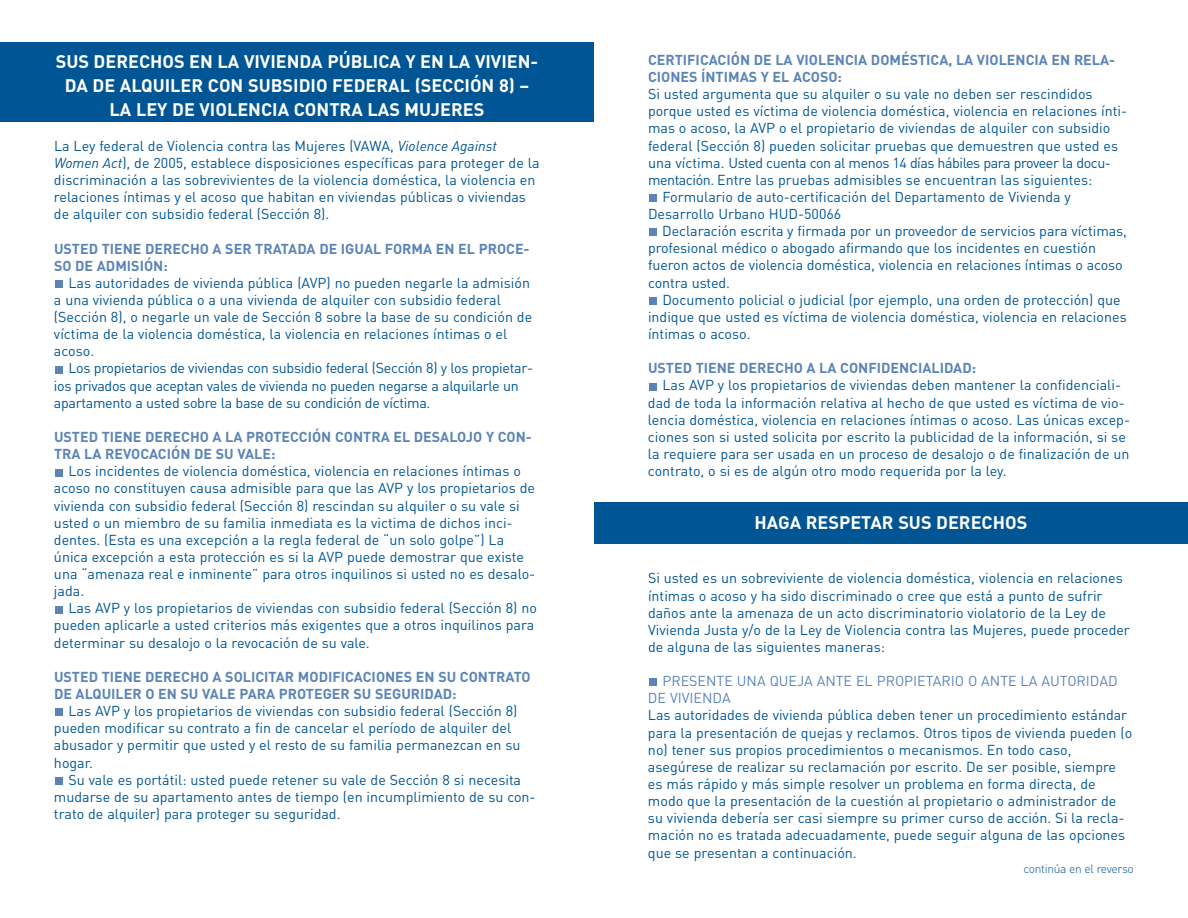
<style>
.page{position:relative;width:1188px;height:918px;background:#fff}
.page>*{position:absolute;margin:0;border:0;box-sizing:border-box;transform-origin:0 0}
.t1{font:700 18px/24px "DIN";color:#fff;text-align:center}
.t2{font:14.25px/17.1px "DIN";color:#005594}
.t3{font:700 14.25px/17.1px "DIN";color:#5b84b6}
.t4{font:14.25px/17.1px "DIN";letter-spacing:-.02em;color:#005594}
.t5{font:14.25px "DIN";letter-spacing:-.03em;color:#005594}
.t6{font:14.25px/17.1px "DIN";color:#5b84b6}
.t7{font:300 12px "DIN";letter-spacing:-.025em;color:#005594}
.s1{font-style:italic}
</style>
<div class="page">
<div style="left:0;top:42px;width:594px;height:80px;background:#005594"></div>
<div style="left:594px;top:502px;width:594px;height:42px;background:#005594"></div>
<div style="left:56px;top:777px;width:7px;height:8px;background:#5b84b6"></div>
<div style="left:56px;top:709px;width:7px;height:7px;background:#5b84b6"></div>
<div style="left:56px;top:606px;width:7px;height:7px;background:#5b84b6"></div>
<div style="left:56px;top:469px;width:7px;height:7px;background:#5b84b6"></div>
<div style="left:56px;top:366px;width:7px;height:7px;background:#5b84b6"></div>
<div style="left:56px;top:280px;width:7px;height:8px;background:#5b84b6"></div>
<div style="left:650px;top:679px;width:7px;height:7px;background:#5b84b6"></div>
<div style="left:650px;top:383px;width:7px;height:7px;background:#5b84b6"></div>
<div style="left:650px;top:297px;width:7px;height:8px;background:#5b84b6"></div>
<div style="left:650px;top:229px;width:7px;height:7px;background:#5b84b6"></div>
<div style="left:650px;top:194px;width:7px;height:8px;background:#5b84b6"></div>
<p class="t1" style="left:56px;top:49px;width:484px">SUS DERECHOS EN LA VIVIENDA PÚBLICA Y EN LA VIVIEN-<br>DA DE ALQUILER CON SUBSIDIO FEDERAL (SECCIÓN 8) –<br>LA LEY DE VIOLENCIA CONTRA LAS MUJERES</p>
<p class="t2" style="left:54px;top:137px;width:487px">La Ley federal de Violencia contra las Mujeres (VAWA, <span class="s1">Violence Against Women Act</span>), de 2005, establece disposiciones específicas para proteger de la discriminación a las sobrevivientes de la violencia doméstica, la violencia en relaciones íntimas y el acoso que habitan en viviendas públicas o viviendas de alquiler con subsidio federal (Sección 8).</p>
<p class="t3" style="left:54px;top:239px;width:477px">USTED TIENE DERECHO A SER TRATADA DE IGUAL FORMA EN EL PROCE-<br>SO DE ADMISIÓN:</p>
<p class="t2" style="left:54px;top:274px;width:480px;text-indent:14px">Las autoridades de vivienda pública (AVP) no pueden negarle la admisión a una vivienda pública o a una vivienda de alquiler con subsidio federal (Sección 8), o negarle un vale de Sección 8 sobre la base de su condición de víctima de la violencia doméstica, la violencia en relaciones íntimas o el acoso.</p>
<p class="t4" style="left:54px;top:359px;width:481px;text-indent:14px">Los propietarios de viviendas con subsidio federal (Sección 8) y los propietar&shy;ios privados que aceptan vales de vivienda no pueden negarse a alquilarle un apartamento a usted sobre la base de su condición de víctima.</p>
<p class="t3" style="left:54px;top:428px;width:480px">USTED TIENE DERECHO A LA PROTECCIÓN CONTRA EL DESALOJO Y CON-<br>TRA LA REVOCACIÓN DE SU VALE:</p>
<p class="t2" style="left:54px;top:462px;width:483px;text-indent:14px">Los incidentes de violencia doméstica, violencia en relaciones íntimas o acoso no constituyen causa admisible para que las AVP y los propietarios de vivienda con subsidio federal (Sección 8) rescindan su alquiler o su vale si usted o un miembro de su familia inmediata es la victima de dichos inci&shy;dentes. (Esta es una excepción a la regla federal de “un solo golpe”) La única excepción a esta protección es si la AVP puede demostrar que existe una “amenaza real e inminente” para otros inquilinos si usted no es desalo&shy;jada.</p>
<p class="t2" style="left:54px;top:599px;width:484px;text-indent:14px">Las AVP y los propietarios de viviendas con subsidio federal (Sección 8) no pueden aplicarle a usted criterios más exigentes que a otros inquilinos para determinar su desalojo o la revocación de su vale.</p>
<p class="t3" style="left:54px;top:668px;width:478px">USTED TIENE DERECHO A SOLICITAR MODIFICACIONES EN SU CONTRATO<br>DE ALQUILER O EN SU VALE PARA PROTEGER SU SEGURIDAD:</p>
<p class="t2" style="left:54px;top:702px;width:468px;text-indent:14px">Las AVP y los propietarios de viviendas con subsidio federal (Sección 8) pueden modificar su contrato a fin de cancelar el período de alquiler del abusador y permitir que usted y el resto de su familia permanezcan en su hogar.</p>
<p class="t2" style="left:54px;top:771px;width:483px;text-indent:14px">Su vale es portátil: usted puede retener su vale de Sección 8 si necesita mudarse de su apartamento antes de tiempo (en incumplimiento de su con&shy;trato de alquiler) para proteger su seguridad.</p>
<p class="t3" style="left:648px;top:51px;width:469px">CERTIFICACIÓN DE LA VIOLENCIA DOMÉSTICA, LA VIOLENCIA EN RELA-<br>CIONES ÍNTIMAS Y EL ACOSO:</p>
<p class="t2" style="left:648px;top:85px;width:446px">Si usted argumenta que su alquiler o su vale no deben ser rescindidos</p>
<p class="t2" style="left:648px;top:102px;width:481px">porque usted es víctima de violencia doméstica, violencia en relaciones ínti-</p>
<p class="t2" style="left:648px;top:119px;width:464px">mas o acoso, la AVP o el propietario de viviendas de alquiler con subsidio</p>
<p class="t2" style="left:648px;top:136px;width:472px">federal (Sección 8) pueden solicitar pruebas que demuestren que usted es</p>
<p class="t5" style="left:648px;top:154px;width:464px">una víctima. Usted cuenta con al menos 14 días hábiles para proveer la docu-</p>
<p class="t2" style="left:648px;top:171px;width:446px">mentación. Entre las pruebas admisibles se encuentran las siguientes:</p>
<p class="t2" style="left:662px;top:188px;width:410px">Formulario de auto-certificación del Departamento de Vivienda y</p>
<p class="t2" style="left:648px;top:205px;width:195px">Desarrollo Urbano HUD-50066</p>
<p class="t2" style="left:662px;top:222px;width:466px">Declaración escrita y firmada por un proveedor de servicios para víctimas,</p>
<p class="t2" style="left:648px;top:239px;width:450px">profesional médico o abogado afirmando que los incidentes en cuestión</p>
<p class="t2" style="left:648px;top:256px;width:476px">fueron actos de violencia doméstica, violencia en relaciones íntimas o acoso</p>
<p class="t2" style="left:648px;top:273px;width:84px">contra usted.</p>
<p class="t2" style="left:662px;top:291px;width:460px">Documento policial o judicial (por ejemplo, una orden de protección) que</p>
<p class="t2" style="left:648px;top:308px;width:480px">indique que usted es víctima de violencia doméstica, violencia en relaciones</p>
<p class="t2" style="left:648px;top:325px;width:104px">íntimas o acoso.</p>
<p class="t3" style="left:648px;top:359px;width:330px">USTED TIENE DERECHO A LA CONFIDENCIALIDAD:</p>
<p class="t2" style="left:648px;top:376px;width:484px;text-indent:14px">Las AVP y los propietarios de viviendas deben mantener la confidenciali&shy;dad de toda la información relativa al hecho de que usted es víctima de vio&shy;lencia doméstica, violencia en relaciones íntimas o acoso. Las únicas excep&shy;ciones son si usted solicita por escrito la publicidad de la información, si se la requiere para ser usada en un proceso de desalojo o de finalización de un contrato, o si es de algún otro modo requerida por la ley.</p>
<p class="t1" style="left:755px;top:509px;width:274px">HAGA RESPETAR SUS DERECHOS</p>
<p class="t2" style="left:648px;top:569px;width:483px">Si usted es un sobreviviente de violencia doméstica, violencia en relaciones íntimas o acoso y ha sido discriminado o cree que está a punto de sufrir daños ante la amenaza de un acto discriminatorio violatorio de la Ley de Vivienda Justa y/o de la Ley de Violencia contra las Mujeres, puede proceder de alguna de las siguientes maneras:</p>
<p class="t6" style="left:648px;top:672px;width:471px;text-indent:14px">PRESENTE UNA QUEJA ANTE EL PROPIETARIO O ANTE LA AUTORIDAD<br>DE VIVIENDA</p>
<p class="t2" style="left:648px;top:706px;width:486px">Las autoridades de vivienda pública deben tener un procedimiento estándar para la presentación de quejas y reclamos. Otros tipos de vivienda pueden (o no) tener sus propios procedimientos o mecanismos. En todo caso, asegúrese de realizar su reclamación por escrito. De ser posible, siempre es más rápido y más simple resolver un problema en forma directa, de modo que la presentación de la cuestión al propietario o administrador de su vivienda debería ser casi siempre su primer curso de acción. Si la recla&shy;mación no es tratada adecuadamente, puede seguir alguna de las opciones que se presentan a continuación.</p>
<p class="t7" style="left:1023px;top:862px;width:112px">continúa en el reverso</p>
</div>
